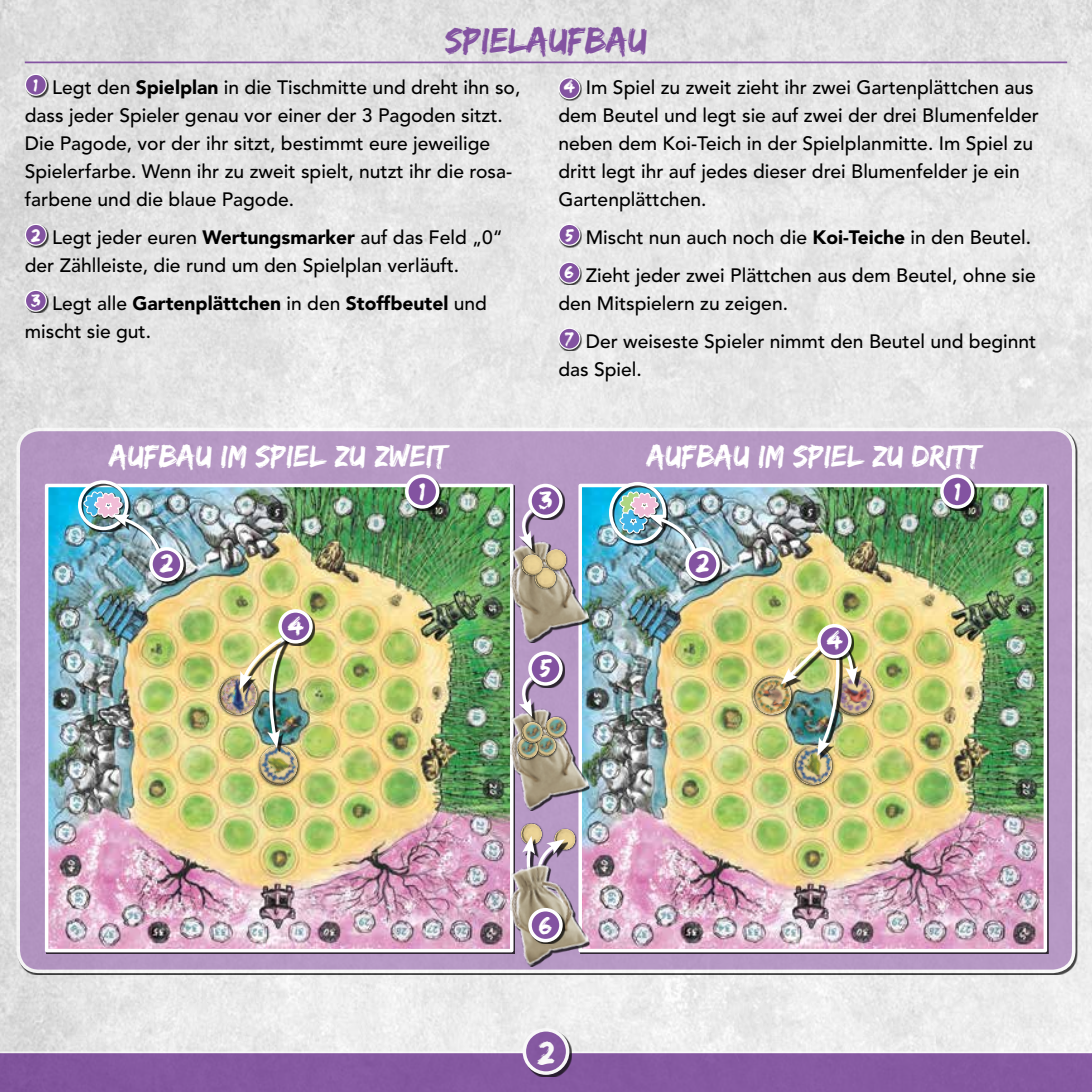
<style>
.page{position:relative;width:1092px;height:1092px;background:#fff}
.page>*{position:absolute;margin:0;border:0;box-sizing:border-box;transform-origin:0 0}
.t1{font:36.75px "Edo SZ";color:#8353a1}
.t2{font:33.25px "Edo SZ";color:#fff}
.t3{font:31.5px "Edo SZ";color:#fff}
.t4{font:26.25px "Edo SZ";color:#fff}
.t5{font:500 19.25px/28px "Avenir";color:#000}
.s1{font-weight:900}
.s2{font-family:"Edo SZ";font-weight:400;font-size:18.38px;color:#fff}
</style>
<div class="page">
<img style="left:0;top:0;width:1091px;height:1051px">
<svg style="left:0;top:1051px;width:1091px;height:40px;background:#8b60a5"></svg>
<div style="left:525px;top:1030px;width:47px;height:47px;background:#000;opacity:.75"></div>
<div style="left:524px;top:1029px;width:43px;height:43px;background:#8353a1;border-radius:50%"></div>
<div style="left:522px;top:1027px;width:47px;height:47px;border:4px solid #fff;border-radius:50%"></div>
<div style="left:18px;top:429px;width:1055px;height:542px;background:#b898c7;border-radius:21px"></div>
<div style="left:16px;top:427px;width:1059px;height:546px;border:4px solid #fff;border-radius:21px"></div>
<div style="left:26px;top:75px;width:22px;height:22px;background:#000;opacity:.75"></div>
<div style="left:25px;top:74px;width:21px;height:21px;background:#8353a1;border-radius:50%"></div>
<div style="left:25px;top:74px;width:22px;height:22px;border:1px solid #fff;border-radius:50%"></div>
<div style="left:26px;top:225px;width:22px;height:22px;background:#000;opacity:.75"></div>
<div style="left:25px;top:224px;width:21px;height:21px;background:#8353a1;border-radius:50%"></div>
<div style="left:25px;top:224px;width:22px;height:22px;border:1px solid #fff;border-radius:50%"></div>
<div style="left:26px;top:291px;width:22px;height:22px;background:#000;opacity:.75"></div>
<div style="left:25px;top:290px;width:21px;height:21px;background:#8353a1;border-radius:50%"></div>
<div style="left:25px;top:290px;width:22px;height:22px;border:1px solid #fff;border-radius:50%"></div>
<div style="left:559px;top:78px;width:22px;height:23px;background:#000;opacity:.75"></div>
<div style="left:559px;top:78px;width:21px;height:21px;background:#8353a1;border-radius:50%"></div>
<div style="left:558px;top:77px;width:22px;height:22px;border:1px solid #fff;border-radius:50%"></div>
<div style="left:559px;top:225px;width:22px;height:22px;background:#000;opacity:.75"></div>
<div style="left:559px;top:224px;width:21px;height:21px;background:#8353a1;border-radius:50%"></div>
<div style="left:558px;top:224px;width:22px;height:22px;border:1px solid #fff;border-radius:50%"></div>
<div style="left:559px;top:263px;width:22px;height:22px;background:#000;opacity:.75"></div>
<div style="left:559px;top:262px;width:21px;height:21px;background:#8353a1;border-radius:50%"></div>
<div style="left:558px;top:262px;width:22px;height:22px;border:1px solid #fff;border-radius:50%"></div>
<div style="left:559px;top:329px;width:22px;height:22px;background:#000;opacity:.75"></div>
<div style="left:559px;top:328px;width:21px;height:21px;background:#8353a1;border-radius:50%"></div>
<div style="left:558px;top:327px;width:22px;height:23px;border:1px solid #fff;border-radius:50%"></div>
<hr style="left:25px;top:61px;width:1042px;height:2px;background:#8353a1">
<img style="left:50px;top:488px;width:458px;height:459px">
<div style="left:45px;top:483px;width:468px;height:469px;border:4px solid #fff"></div>
<img style="left:583px;top:488px;width:458px;height:459px">
<div style="left:578px;top:483px;width:468px;height:469px;border:4px solid #fff"></div>
<div style="left:407px;top:476px;width:34px;height:34px;background:#000;opacity:.75"></div>
<div style="left:407px;top:476px;width:30px;height:31px;background:#8353a1;border-radius:50%"></div>
<div style="left:405px;top:474px;width:34px;height:34px;border:4px solid #fff;border-radius:50%"></div>
<div style="left:941px;top:476px;width:35px;height:34px;background:#000;opacity:.75"></div>
<div style="left:941px;top:476px;width:31px;height:31px;background:#8353a1;border-radius:50%"></div>
<div style="left:940px;top:474px;width:34px;height:34px;border:4px solid #fff;border-radius:50%"></div>
<div style="left:80px;top:482px;width:50px;height:50px;background:#000;opacity:.75"></div>
<div style="left:78px;top:480px;width:50px;height:50px;border:4px solid #fff;border-radius:50%"></div>
<div style="left:610px;top:483px;width:58px;height:62px;background:#000;opacity:.75"></div>
<div style="left:609px;top:482px;width:57px;height:61px;border:4px solid #fff;border-radius:50%"></div>
<div style="left:115px;top:517px;width:49px;height:44px;background:#000;opacity:.75"></div>
<img style="left:82px;top:490px;width:81px;height:69px">
<div style="left:650px;top:517px;width:50px;height:44px;background:#000;opacity:.75"></div>
<img style="left:618px;top:490px;width:81px;height:69px">
<div style="left:151px;top:548px;width:34px;height:35px;background:#000;opacity:.75"></div>
<div style="left:151px;top:548px;width:31px;height:31px;background:#8353a1;border-radius:50%"></div>
<div style="left:149px;top:547px;width:35px;height:34px;border:4px solid #fff;border-radius:50%"></div>
<div style="left:687px;top:548px;width:34px;height:35px;background:#000;opacity:.75"></div>
<div style="left:687px;top:548px;width:31px;height:31px;background:#8353a1;border-radius:50%"></div>
<div style="left:685px;top:547px;width:34px;height:34px;border:4px solid #fff;border-radius:50%"></div>
<img style="left:500px;top:533px;width:91px;height:110px">
<img style="left:500px;top:700px;width:91px;height:111px">
<svg style="left:513px;top:501px;width:56px;height:91px"></svg>
<img style="left:513px;top:669px;width:56px;height:93px">
<div style="left:530px;top:485px;width:34px;height:35px;background:#000;opacity:.75"></div>
<div style="left:530px;top:485px;width:31px;height:31px;background:#8353a1;border-radius:50%"></div>
<div style="left:528px;top:483px;width:34px;height:35px;border:4px solid #fff;border-radius:50%"></div>
<div style="left:530px;top:653px;width:34px;height:34px;background:#000;opacity:.75"></div>
<div style="left:530px;top:653px;width:31px;height:31px;background:#8353a1;border-radius:50%"></div>
<div style="left:528px;top:651px;width:34px;height:34px;border:4px solid #fff;border-radius:50%"></div>
<svg style="left:520px;top:823px;width:57px;height:33px"></svg>
<img style="left:500px;top:856px;width:91px;height:110px">
<div style="left:530px;top:909px;width:34px;height:35px;background:#000;opacity:.75"></div>
<div style="left:530px;top:909px;width:31px;height:31px;background:#8353a1;border-radius:50%"></div>
<div style="left:528px;top:907px;width:34px;height:35px;border:4px solid #fff;border-radius:50%"></div>
<img style="left:746px;top:639px;width:131px;height:152px">
<div style="left:819px;top:625px;width:34px;height:35px;background:#000;opacity:.75"></div>
<div style="left:819px;top:625px;width:30px;height:31px;background:#8353a1;border-radius:50%"></div>
<div style="left:817px;top:624px;width:34px;height:34px;border:4px solid #fff;border-radius:50%"></div>
<img style="left:210px;top:629px;width:95px;height:164px">
<div style="left:280px;top:611px;width:34px;height:34px;background:#000;opacity:.75"></div>
<div style="left:280px;top:611px;width:31px;height:30px;background:#8353a1;border-radius:50%"></div>
<div style="left:278px;top:609px;width:35px;height:34px;border:4px solid #fff;border-radius:50%"></div>
<h1 class="t1" style="left:445px;top:18px;width:203px">SPIELAUFBAU</h1>
<p class="t5" style="left:25px;top:74px;width:497px;text-indent:9px"><sup>1</sup> Legt den <span class="s1">Spielplan</span> in die Tischmitte und dreht ihn so, dass jeder Spieler genau vor einer der 3 Pagoden sitzt.<br>Die Pagode, vor der ihr sitzt, bestimmt eure jeweilige Spielerfarbe. Wenn ihr zu zweit spielt, nutzt ihr die rosa&shy;farbene und die blaue Pagode.</p>
<p class="t5" style="left:25px;top:224px;width:479px;text-indent:6px"><sup>2</sup> Legt jeder euren <span class="s1">Wertungsmarker</span> auf das Feld „0“ der Zählleiste, die rund um den Spielplan verläuft.</p>
<p class="t5" style="left:25px;top:290px;width:463px;text-indent:6px"><sup>3</sup> Legt alle <span class="s1">Gartenplättchen</span> in den <span class="s1">Stoffbeutel</span> und mischt sie gut.</p>
<p class="t5" style="left:558px;top:74px;width:482px"><span class="s2">4</span> Im Spiel zu zweit zieht ihr zwei Gartenplättchen aus dem Beutel und legt sie auf zwei der drei Blumenfelder neben dem Koi-Teich in der Spielplanmitte. Im Spiel zu dritt legt ihr auf jedes dieser drei Blumenfelder je ein Gartenplättchen.</p>
<p class="t5" style="left:564px;top:219px;width:472px;line-height:38px"><sup>5</sup> Mischt nun auch noch die <span class="s1">Koi-Teiche</span> in den Beutel.<br><sup>6</sup> Zieht jeder zwei Plättchen aus dem Beutel, ohne sie</p>
<p class="t5" style="left:565px;top:285px;width:473px;line-height:38px;text-indent:-7px">den Mitspielern zu zeigen.<br><sup>7</sup> Der weiseste Spieler nimmt den Beutel und beginnt</p>
<p class="t5" style="left:558px;top:356px;width:85px">das Spiel.</p>
<h3 class="t3" style="left:109px;top:437px;width:339px">AUFBAU IM SPIEL ZU ZWEIT</h3>
<h3 class="t3" style="left:647px;top:437px;width:335px">AUFBAU IM SPIEL ZU DRITT</h3>
<h3 class="t4" style="left:419px;top:476px;width:7px">1</h3>
<h3 class="t4" style="left:954px;top:476px;width:7px">1</h3>
<h3 class="t4" style="left:538px;top:484px;width:15px">3</h3>
<h3 class="t4" style="left:160px;top:547px;width:14px">2</h3>
<h3 class="t4" style="left:696px;top:547px;width:14px">2</h3>
<h3 class="t4" style="left:288px;top:609px;width:17px">4</h3>
<h3 class="t4" style="left:539px;top:652px;width:13px">5</h3>
<h3 class="t4" style="left:539px;top:910px;width:15px">6</h3>
<h2 class="t2" style="left:538px;top:1032px;width:17px">2</h2>
<h3 class="t4" style="left:826px;top:624px;width:17px">4</h3>
</div>
